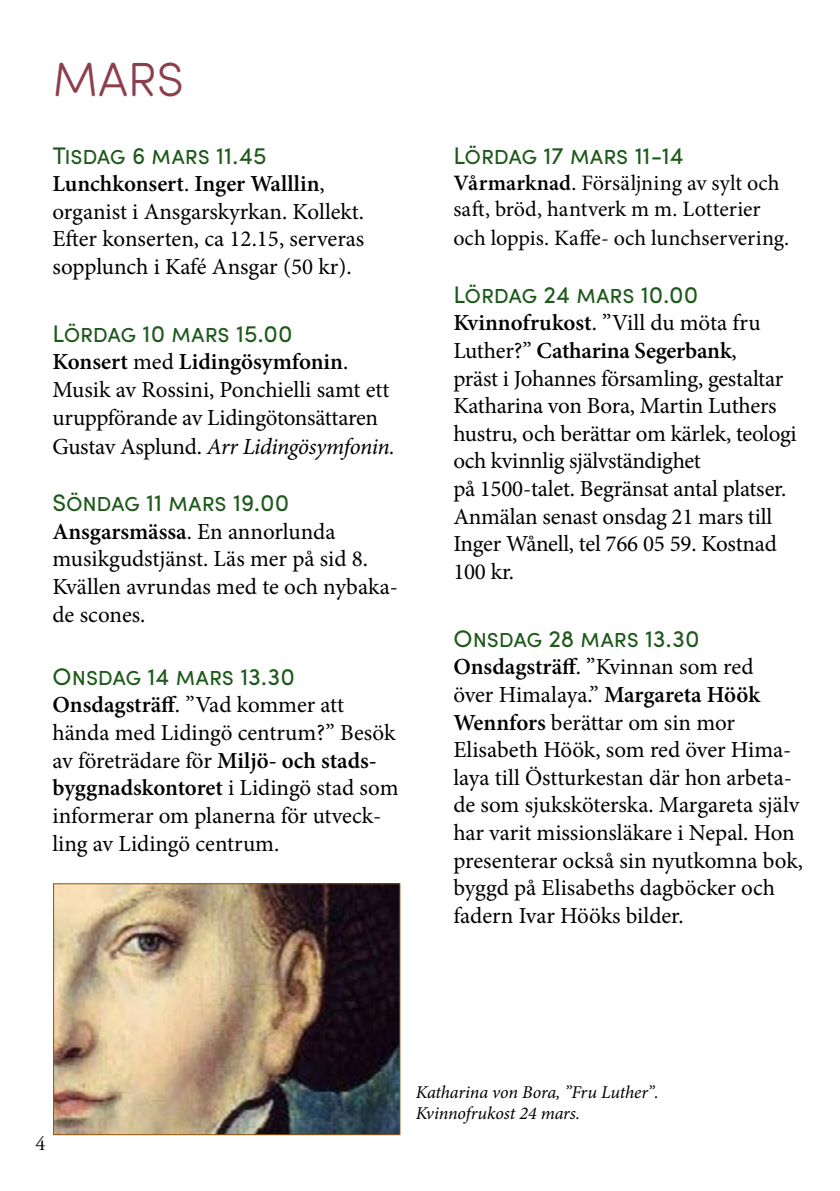
<style>
.page{position:relative;width:840px;height:1191px;background:#fff}
.page>*{position:absolute;margin:0;border:0;box-sizing:border-box;transform-origin:0 0}
.t1{font:300 48px "Sofia Pro Soft";color:#8c404e}
.t2{font:24px "Sofia Pro";letter-spacing:-.01em;color:#1d591a}
.t3{font:23px/27.6px "Minion Pro";letter-spacing:-.005em;color:#000}
.t4{font:22px/26.4px "Minion Pro";color:#000}
.t5{font:20px "Adobe Garamond Pro";color:#000}
.t6{font:italic 18px/21.6px "Minion Pro";letter-spacing:-.01em;color:#000}
.s1{font-weight:600}
.s2{font-style:italic}
</style>
<div class="page">
<img style="left:55px;top:885px;width:343px;height:248px">
<div style="left:53px;top:883px;width:347px;height:252px;border:1px solid #925407"></div>
<h1 class="t1" style="left:52px;top:47px;width:133px">MARS</h1>
<p class="t2" style="left:52px;top:137px;width:215px">Tisdag 6 mars 11.45</p>
<p class="t3" style="left:52px;top:170px;width:313px"><span class="s1">Lunchkonsert</span>. <span class="s1">Inger Walllin</span>, organist i Ansgarskyrkan. Kollekt.<br>Efter konserten, ca 12.15, serveras sopplunch i Kafé Ansgar (50 kr).</p>
<p class="t2" style="left:52px;top:316px;width:242px">Lördag 10 mars 15.00</p>
<p class="t3" style="left:52px;top:348px;width:344px"><span class="s1">Konsert</span> med <span class="s1">Lidingösymfonin</span>.<br>Musik av Rossini, Ponchielli samt ett uruppförande av Lidingötonsättaren Gustav Asplund. <span class="s2">Arr Lidingösymfonin.</span></p>
<p class="t2" style="left:52px;top:485px;width:238px">Söndag 11 mars 19.00</p>
<p class="t3" style="left:52px;top:518px;width:347px"><span class="s1">Ansgarsmässa</span>. En annorlunda musikgudstjänst. Läs mer på sid 8.<br>Kvällen avrundas med te och nybaka&shy;de scones.</p>
<p class="t2" style="left:52px;top:658px;width:244px">Onsdag 14 mars 13.30</p>
<p class="t3" style="left:52px;top:691px;width:347px"><span class="s1">Onsdagsträff</span>. ”Vad kommer att hända med Lidingö centrum?” Besök av företrädare för <span class="s1">Miljö- och stads&shy;byggnadskontoret</span> i Lidingö stad som informerar om planerna för utveck&shy;ling av Lidingö centrum.</p>
<p class="t2" style="left:453px;top:137px;width:232px">Lördag 17 mars 11-14</p>
<p class="t4" style="left:453px;top:170px;width:327px"><span class="s1">Vårmarknad</span>. Försäljning av sylt och saft, bröd, hantverk m m. Lotterier</p>
<p class="t4" style="left:453px;top:225px;width:337px">och loppis. Kaffe- och lunchservering.</p>
<p class="t2" style="left:453px;top:277px;width:246px">Lördag 24 mars 10.00</p>
<p class="t3" style="left:453px;top:309px;width:345px"><span class="s1">Kvinnofrukost</span>. ”Vill du möta fru<br>Luther?” <span class="s1">Catharina Segerbank</span>,<br>präst i Johannes församling, gestaltar<br>Katharina von Bora, Martin Luthers hustru, och berättar om kärlek, teologi och kvinnlig självständighet<br>på 1500-talet. Begränsat antal platser.<br>Anmälan senast onsdag 21 mars till<br>Inger Wånell, tel 766 05 59. Kostnad<br>100 kr.</p>
<p class="t2" style="left:453px;top:620px;width:248px">Onsdag 28 mars 13.30</p>
<p class="t3" style="left:453px;top:653px;width:351px"><span class="s1">Onsdagsträff</span>. ”Kvinnan som red<br>över Himalaya.” <span class="s1">Margareta Höök Wennfors</span> berättar om sin mor Elisabeth Höök, som red över Hima&shy;laya till Östturkestan där hon arbeta&shy;de som sjuksköterska. Margareta själv har varit missionsläkare i Nepal. Hon presenterar också sin nyutkomna bok, byggd på Elisabeths dagböcker och fadern Ivar Hööks bilder.</p>
<p class="t5" style="left:35px;top:1131px;width:11px">4</p>
<p class="t6" style="left:415px;top:1081px;width:244px">Katharina von Bora, ”Fru Luther”.<br>Kvinnofrukost 24 mars.</p>
</div>
